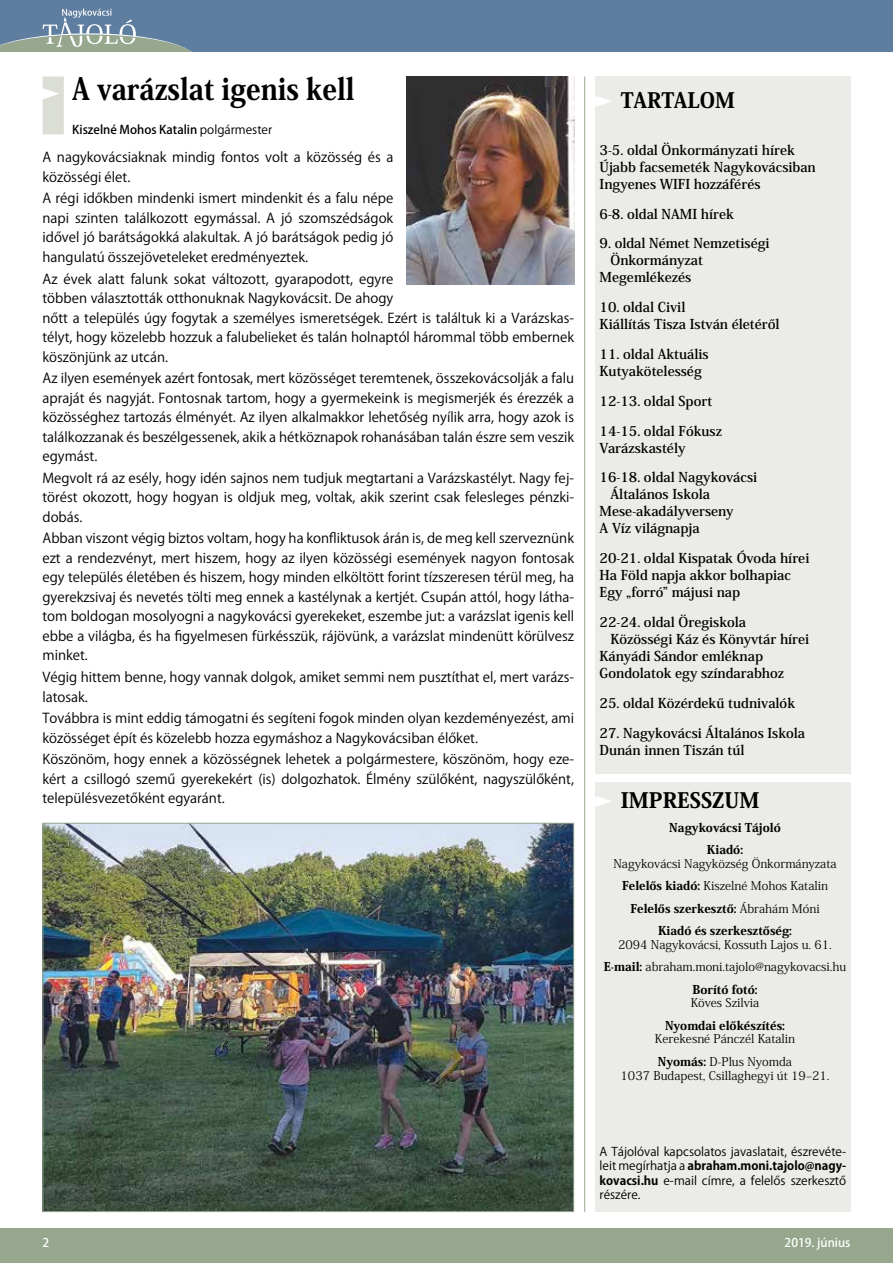
<style>
.page{position:relative;width:893px;height:1263px;background:#fff}
.page>*{position:absolute;margin:0;border:0;box-sizing:border-box;transform-origin:0 0}
.t1{font:800 30px "Koz Min Pr 6 N";color:#000;scale:.9 1}
.t2{font:800 21px "Koz Min Pr 6 N";color:#000}
.t3{font:13.5px/19.5px "Koz Go Pr 6 N";color:#000;text-align:justify}
.t4{font:700 13.5px/17px "Koz Min Pr 6 N";color:#000}
.t5{font:12px/22.5px "Koz Min Pr 6 N";color:#000;text-align:center}
.t6{font:12px/14.4px "Koz Go Pr 6 N";color:#000;text-align:justify}
.t7{font:800 12px/22.5px "Koz Min Pr 6 N";color:#000;text-align:center}
.t8{font:500 12px "Koz Go Pr 6 N";color:#000}
.t9{font:500 12px "Koz Go Pr 6 N";color:#fff}
.s1{font-weight:400}
.s2{font-weight:800}
.s3{font-weight:700}
</style>
<div class="page">
<div style="left:0;top:0;width:893px;height:51px;background:#5f7d9f"></div>
<svg style="left:0;top:9px;width:191px;height:42px"></svg>
<div style="left:0;top:1229px;width:893px;height:34px;background:#96a78e"></div>
<div style="left:595px;top:77px;width:255px;height:697px;background:#ebece7"></div>
<div style="left:595px;top:782px;width:255px;height:430px;background:#ebece7"></div>
<svg style="left:595px;top:96px;width:16px;height:11px"></svg>
<svg style="left:595px;top:796px;width:16px;height:11px"></svg>
<img style="left:406px;top:77px;width:168px;height:208px">
<hr style="left:584px;top:77px;width:1px;height:1135px;background:#96a78e">
<svg style="left:43px;top:77px;width:21px;height:57px"></svg>
<img style="left:45px;top:825px;width:527px;height:385px">
<h1 class="t1" style="left:72px;top:72px;width:315px">A varázslat igenis kell</h1>
<p class="t8" style="left:72px;top:123px;width:201px">Kiszelné Mohos Katalin <span class="s1">polgármester</span></p>
<p class="t3" style="left:43px;top:148px;width:352px">A nagykovácsiaknak mindig fontos volt a közösség és a közösségi élet.</p>
<p class="t3" style="left:43px;top:189px;width:352px">A régi időkben mindenki ismert mindenkit és a falu népe napi szinten találkozott egymással. A jó szomszédságok idővel jó barátságokká alakultak. A jó barátságok pedig jó hangulatú összejöveteleket eredményeztek.</p>
<p class="t3" style="left:43px;top:269px;width:533px;text-align:left">Az évek alatt falunk sokat változott, gyarapodott, egyre<br>többen választották otthonuknak Nagykovácsit. De ahogy<br>nőtt a település úgy fogytak a személyes ismeretségek. Ezért is találtuk ki a Varázskas&shy;télyt, hogy közelebb hozzuk a falubelieket és talán holnaptól hárommal több embernek köszönjünk az utcán.</p>
<p class="t3" style="left:43px;top:369px;width:533px">Az ilyen események azért fontosak, mert közösséget teremtenek, összekovácsolják a falu apraját és nagyját. Fontosnak tartom, hogy a gyermekeink is megismerjék és érezzék a közösséghez tartozás élményét. Az ilyen alkalmakkor lehetőség nyílik arra, hogy azok is találkozzanak és beszélgessenek, akik a hétköznapok rohanásában talán észre sem veszik egymást.</p>
<p class="t3" style="left:43px;top:468px;width:533px">Megvolt rá az esély, hogy idén sajnos nem tudjuk megtartani a Varázskastélyt. Nagy fej&shy;törést okozott, hogy hogyan is oldjuk meg, voltak, akik szerint csak felesleges pénzki&shy;dobás.</p>
<p class="t3" style="left:43px;top:529px;width:533px">Abban viszont végig biztos voltam, hogy ha konfliktusok árán is, de meg kell szerveznünk ezt a rendezvényt, mert hiszem, hogy az ilyen közösségi események nagyon fontosak egy település életében és hiszem, hogy minden elköltött forint tízszeresen térül meg, ha gyerekzsivaj és nevetés tölti meg ennek a kastélynak a kertjét. Csupán attól, hogy látha&shy;tom boldogan mosolyogni a nagykovácsi gyerekeket, eszembe jut: a varázslat igenis kell ebbe a világba, és ha figyelmesen fürkésszük, rájövünk, a varázslat mindenütt körülvesz minket.</p>
<p class="t3" style="left:43px;top:668px;width:533px">Végig hittem benne, hogy vannak dolgok, amiket semmi nem pusztíthat el, mert varázs&shy;latosak.</p>
<p class="t3" style="left:43px;top:709px;width:533px">Továbbra is mint eddig támogatni és segíteni fogok minden olyan kezdeményezést, ami közösséget épít és közelebb hozza egymáshoz a Nagykovácsiban élőket.</p>
<p class="t3" style="left:43px;top:750px;width:533px">Köszönöm, hogy ennek a közösségnek lehetek a polgármestere, köszönöm, hogy eze&shy;kért a csillogó szemű gyerekekért (is) dolgozhatok. Élmény szülőként, nagyszülőként, településvezetőként egyaránt.</p>
<h2 class="t2" style="left:621px;top:88px;width:116px">TARTALOM</h2>
<p class="t4" style="left:600px;top:142px;width:218px">3-5. oldal Önkormányzati hírek<br>Újabb facsemeték Nagykovácsiban<br>Ingyenes WIFI hozzáférés</p>
<p class="t4" style="left:600px;top:205px;width:136px">6-8. oldal NAMI hírek</p>
<p class="t4" style="left:600px;top:235px;width:172px">9. oldal Német Nemzetiségi</p>
<p class="t4" style="left:610px;top:252px;width:94px">Önkormányzat</p>
<p class="t4" style="left:600px;top:269px;width:93px">Megemlékezés</p>
<p class="t4" style="left:600px;top:299px;width:181px">10. oldal Civil<br>Kiállítás Tisza István életéről</p>
<p class="t4" style="left:600px;top:346px;width:111px">11. oldal Aktuális<br>Kutyakötelesség</p>
<p class="t4" style="left:600px;top:393px;width:114px">12-13. oldal Sport</p>
<p class="t4" style="left:600px;top:422px;width:124px">14-15. oldal Fókusz<br>Varázskastély</p>
<p class="t4" style="left:600px;top:469px;width:159px">16-18. oldal Nagykovácsi</p>
<p class="t4" style="left:610px;top:486px;width:101px">Általános Iskola</p>
<p class="t4" style="left:600px;top:503px;width:136px">Mese-akadályverseny</p>
<p class="t4" style="left:600px;top:520px;width:102px">A Víz világnapja</p>
<p class="t4" style="left:600px;top:550px;width:211px">20-21. oldal Kispatak Óvoda hírei<br>Ha Föld napja akkor bolhapiac<br>Egy „forró” májusi nap</p>
<p class="t4" style="left:600px;top:614px;width:148px">22-24. oldal Öregiskola</p>
<p class="t4" style="left:610px;top:631px;width:200px">Közösségi Káz és Könyvtár hírei</p>
<p class="t4" style="left:600px;top:648px;width:165px">Kányádi Sándor emléknap</p>
<p class="t4" style="left:600px;top:665px;width:186px">Gondolatok egy színdarabhoz</p>
<p class="t4" style="left:600px;top:695px;width:197px">25. oldal Közérdekű tudnivalók</p>
<p class="t4" style="left:600px;top:724px;width:207px">27. Nagykovácsi Általános Iskola<br>Dunán innen Tiszán túl</p>
<h2 class="t2" style="left:621px;top:789px;width:140px">IMPRESSZUM</h2>
<p class="t7" style="left:669px;top:816px;width:113px">Nagykovácsi Tájoló<br>Kiadó:</p>
<p class="t5" style="left:613px;top:852px;width:225px">Nagykovácsi Nagyközség Önkormányzata <span class="s2">Felelős kiadó:</span> Kiszelné Mohos Katalin <span class="s2">Felelős szerkesztő:</span> Ábrahám Móni <span class="s2">Kiadó és szerkesztőség:</span></p>
<p class="t5" style="left:604px;top:933px;width:244px">2094 Nagykovácsi, Kossuth Lajos u. 61.<br><span class="s2">E-mail:</span> abraham.moni.tajolo@nagykovacsi.hu<br><span class="s2">Borító fotó:</span></p>
<p class="t5" style="left:691px;top:992px;width:70px">Köves Szilvia</p>
<p class="t7" style="left:665px;top:1014px;width:121px">Nyomdai előkészítés:</p>
<p class="t5" style="left:655px;top:1027px;width:142px;line-height:23px;text-align:left">Kerekesné Pánczél Katalin<br><span class="s2">Nyomás:</span> D-Plus Nyomda</p>
<p class="t5" style="left:621px;top:1064px;width:210px">1037 Budapest, Csillaghegyi út 19–21.</p>
<p class="t6" style="left:600px;top:1145px;width:248px">A Tájolóval kapcsolatos javaslatait, észrevéte&shy;leit megírhatja a <span class="s3">abraham.moni.tajolo@nagy&shy;kovacsi.hu</span> e-mail címre, a felelős szerkesztő részére.</p>
<p class="t9" style="left:43px;top:1236px;width:8px">2</p>
<p class="t9" style="left:785px;top:1236px;width:67px">2019. június</p>
</div>
